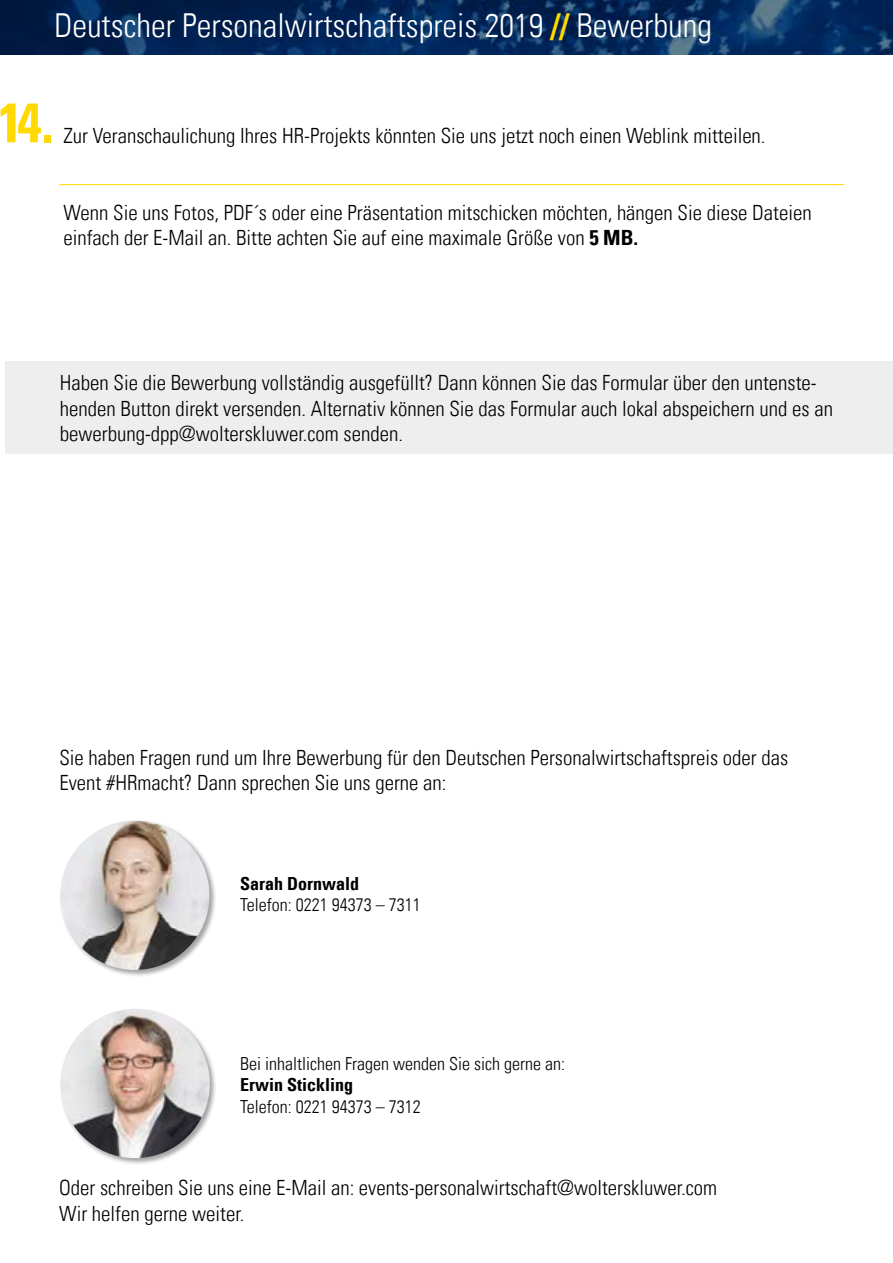
<style>
.page{position:relative;width:893px;height:1263px;background:#fff}
.page>*{position:absolute;margin:0;border:0;box-sizing:border-box;transform-origin:0 0}
.t1{font:700 condensed 55.5px "Univers LT";color:#ffd900}
.t2{font:300 condensed 33px "Univers LT";color:#fff}
.t3{font:300 condensed 21px/25.2px "Univers LT";color:#000}
.t4{font:300 condensed 18px "Univers LT";color:#000}
.t5{font:700 condensed 18px "Univers LT";color:#000}
.s1{font-weight:700;color:#ffd900}
.s2{font-weight:700}
</style>
<div class="page">
<div style="left:5px;top:361px;width:888px;height:93px;background:#eee"></div>
<img style="left:0;top:0;width:893px;height:54px">
<div style="left:60px;top:1008px;width:157px;height:157px;background:#000;opacity:.36"></div>
<img style="left:61px;top:1009px;width:149px;height:149px;border-radius:75px">
<div style="left:59px;top:820px;width:158px;height:157px;background:#000;opacity:.36"></div>
<img style="left:60px;top:821px;width:149px;height:149px;border-radius:75px">
<hr style="left:59px;top:184px;width:785px;height:1px;background:#ffd900">
<h2 class="t2" style="left:54px;top:6px;width:659px">Deutscher Personalwirtschaftspreis 2019 <span class="s1">//</span> Bewerbung</h2>
<h1 class="t1" style="left:-2px;top:88px;width:58px">14.</h1>
<p class="t3" style="left:64px;top:123px;width:703px">Zur Veranschaulichung Ihres HR-Projekts könnten Sie uns jetzt noch einen Weblink mitteilen.</p>
<p class="t3" style="left:63px;top:200px;width:750px">Wenn Sie uns Fotos, PDF´s oder eine Präsentation mitschicken möchten, hängen Sie diese Dateien einfach der E-Mail an. Bitte achten Sie auf eine maximale Größe von <span class="s2">5 MB.</span></p>
<p class="t3" style="left:60px;top:370px;width:775px">Haben Sie die Bewerbung vollständig ausgefüllt? Dann können Sie das Formular über den untenste&shy;henden Button direkt versenden. Alternativ können Sie das Formular auch lokal abspeichern und es an bewerbung-dpp@wolterskluwer.com senden.</p>
<p class="t3" style="left:59px;top:745px;width:730px">Sie haben Fragen rund um Ihre Bewerbung für den Deutschen Personalwirtschaftspreis oder das<br>Event #HRmacht? Dann sprechen Sie uns gerne an:</p>
<p class="t5" style="left:240px;top:872px;width:120px">Sarah Dornwald</p>
<p class="t4" style="left:240px;top:894px;width:182px">Telefon: 0221 94373 – 7311</p>
<p class="t4" style="left:240px;top:1052px;width:326px">Bei inhaltlichen Fragen wenden Sie sich gerne an:</p>
<p class="t5" style="left:240px;top:1074px;width:115px">Erwin Stickling</p>
<p class="t4" style="left:240px;top:1096px;width:182px">Telefon: 0221 94373 – 7312</p>
<p class="t3" style="left:59px;top:1175px;width:659px">Oder schreiben Sie uns eine E-Mail an: events-personalwirtschaft@wolterskluwer.com<br>Wir helfen gerne weiter.</p>
</div>
